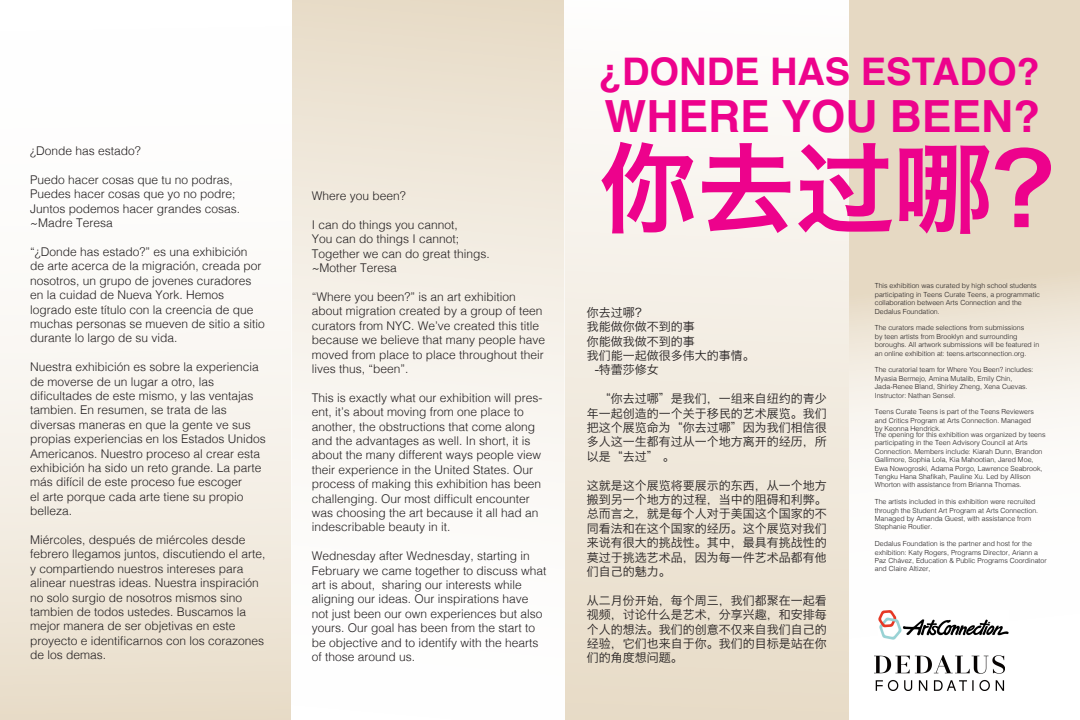
<style>
.page{position:relative;width:1080px;height:720px;background:#fff}
.page>*{position:absolute;margin:0;border:0;box-sizing:border-box;transform-origin:0 0}
.t1{font:98.25px "Hiragino Sans GB W6";color:#ed028c}
.t2{font:700 44.35px "Helvetica";color:#ed028c}
.t3{font:700 38.05px "Helvetica";color:#ed028c}
.t4{font:300 12px/14.4px "Helvetica";color:#231f20}
.t5{font:12px/14.4px "Hiragino Sans GB W3";color:#231f20;text-align:justify}
.t6{font:300 7px/8.4px "Helvetica";color:#231f20}
</style>
<div class="page">
<div style="left:849px;top:0;width:231px;height:422px;background:#e6d9c3"></div>
<svg style="left:849px;top:214px;width:230px;height:477px"></svg>
<div style="left:0;top:0;width:292px;height:720px;background:linear-gradient(to bottom,#fff,#ebe2d1)"></div>
<div style="left:292px;top:0;width:273px;height:720px;background:linear-gradient(to bottom,#eadfcc,#fff)"></div>
<div style="left:565px;top:0;width:284px;height:720px;background:linear-gradient(to bottom,#fefefe,#e7dbc7)"></div>
<img style="left:879px;top:611px;width:130px;height:29px">
<img style="left:875px;top:655px;width:129px;height:36px">
<p class="t4" style="left:30px;top:143px;width:112px">¿Donde has estado?</p>
<p class="t4" style="left:30px;top:172px;width:204px">Puedo hacer cosas que tu no podras,</p>
<p class="t4" style="left:30px;top:186px;width:207px">Puedes hacer cosas que yo no podre;</p>
<p class="t4" style="left:30px;top:201px;width:212px">Juntos podemos hacer grandes cosas.</p>
<p class="t4" style="left:30px;top:215px;width:84px">~Madre Teresa</p>
<p class="t4" style="left:30px;top:244px;width:236px">“¿Donde has estado?” es una exhibición<br>de arte acerca de la migración, creada por nosotros, un grupo de jovenes curadores en la cuidad de Nueva York. Hemos logrado este título con la creencia de que muchas personas se mueven de sitio a sitio durante lo largo de su vida.</p>
<p class="t4" style="left:30px;top:359px;width:237px">Nuestra exhibición es sobre la experiencia de moverse de un lugar a otro, las dificultades de este mismo, y las ventajas tambien. En resumen, se trata de las diversas maneras en que la gente ve sus propias experiencias en los Estados Unidos Americanos. Nuestro proceso al crear esta exhibición ha sido un reto grande. La parte más difícil de este proceso fue escoger<br>el arte porque cada arte tiene su propio belleza.</p>
<p class="t4" style="left:30px;top:532px;width:237px">Miércoles, después de miércoles desde febrero llegamos juntos, discutiendo el arte, y compartiendo nuestros intereses para alinear nuestras ideas. Nuestra inspiración no solo surgio de nosotros mismos sino tambien de todos ustedes. Buscamos la mejor manera de ser objetivas en este proyecto e identificarnos con los corazones de los demas.</p>
<p class="t4" style="left:312px;top:188px;width:96px">Where you been?</p>
<p class="t4" style="left:312px;top:217px;width:148px">I can do things you cannot,</p>
<p class="t4" style="left:312px;top:231px;width:149px">You can do things I cannot;</p>
<p class="t4" style="left:312px;top:245px;width:180px">Together we can do great things.</p>
<p class="t4" style="left:312px;top:260px;width:87px">~Mother Teresa</p>
<p class="t4" style="left:312px;top:289px;width:235px">“Where you been?” is an art exhibition about migration created by a group of teen curators from NYC. We’ve created this title because we believe that many people have moved from place to place throughout their lives thus, “been”.</p>
<p class="t4" style="left:312px;top:389px;width:232px">This is exactly what our exhibition will pres&shy;ent, it’s about moving from one place to another, the obstructions that come along and the advantages as well. In short, it is about the many different ways people view their experience in the United States. Our process of making this exhibition has been challenging. Our most difficult encounter was choosing the art because it all had an indescribable beauty in it.</p>
<p class="t4" style="left:312px;top:548px;width:236px">Wednesday after Wednesday, starting in February we came together to discuss what art is about, sharing our interests while aligning our ideas. Our inspirations have not just been our own experiences but also yours. Our goal has been from the start to be objective and to identify with the hearts of those around us.</p>
<p class="t3" style="left:599px;top:41px;width:442px">¿DONDE HAS ESTADO?</p>
<p class="t2" style="left:605px;top:81px;width:437px">WHERE YOU BEEN?</p>
<p class="t1" style="left:599px;top:124px;width:493px">你去过哪？</p>
<p class="t5" style="left:587px;top:305px;width:61px">你去过哪？</p>
<p class="t5" style="left:587px;top:319px;width:109px">我能做你做不到的事</p>
<p class="t5" style="left:587px;top:334px;width:109px">你能做我做不到的事</p>
<p class="t5" style="left:587px;top:348px;width:169px">我们能一起做很多伟大的事情。</p>
<p class="t5" style="left:595px;top:363px;width:66px">-特蕾莎修女</p>
<p class="t5" style="left:587px;top:391px;width:241px;text-indent:12px">“你去过哪”是我们，一组来自纽约的青少年一起创造的一个关于移民的艺术展览。我们把这个展览命为“你去过哪”因为我们相信很多人这一生都有过从一个地方离开的经历，所以是“去过” 。</p>
<p class="t5" style="left:587px;top:478px;width:241px">这就是这个展览将要展示的东西，从一个地方搬到另一个地方的过程，当中的阻碍和利弊。总而言之，就是每个人对于美国这个国家的不同看法和在这个国家的经历。这个展览对我们来说有很大的挑战性。其中，最具有挑战性的莫过于挑选艺术品，因为每一件艺术品都有他们自己的魅力。</p>
<p class="t5" style="left:587px;top:593px;width:241px">从二月份开始，每个周三，我们都聚在一起看视频，讨论什么是艺术，分享兴趣，和安排每个人的想法。我们的创意不仅来自我们自己的经验，它们也来自于你。我们的目标是站在你们的角度想问题。</p>
<p class="t6" style="left:875px;top:281px;width:167px">This exhibition was curated by high school students participating in Teens Curate Teens, a programmatic collaboration between Arts Connection and the</p>
<p class="t6" style="left:875px;top:306px;width:66px">Dedalus Foundation.</p>
<p class="t6" style="left:875px;top:323px;width:166px">The curators made selections from submissions<br>by teen artists from Brooklyn and surrounding boroughs. All artwork submissions will be featured in an online exhibition at: teens.artsconnection.org.</p>
<p class="t6" style="left:875px;top:365px;width:160px">The curatorial team for Where You Been? includes:<br>Myasia Bermejo, Amina Mutalib, Emily Chin, Jada-Renee Bland, Shirley Zheng, Xena Cuevas.<br>Instructor: Nathan Sensel.</p>
<p class="t6" style="left:875px;top:407px;width:161px">Teens Curate Teens is part of the Teens Reviewers and Critics Program at Arts Connection. Managed by Keonna Hendrick.</p>
<p class="t6" style="left:875px;top:430px;width:172px">The opening for this exhibition was organized by teens participating in the Teen Advisory Council at Arts Connection. Members include: Kiarah Dunn, Brandon Gallimore, Sophia Lola, Kia Mahootian, Jared Moe, Ewa Nowogroski, Adama Porgo, Lawrence Seabrook, Tengku Hana Shafikah, Pauline Xu. Led by Allison Whorton with assistance from Brianna Thomas.</p>
<p class="t6" style="left:875px;top:497px;width:165px">The artists included in this exhibition were recruited through the Student Art Program at Arts Connection.<br>Managed by Amanda Guest, with assistance from Stephanie Routier.</p>
<p class="t6" style="left:875px;top:539px;width:173px">Dedalus Foundation is the partner and host for the exhibition: Katy Rogers, Programs Director, Ariann a Paz Chávez, Education &amp; Public Programs Coordinator and Claire Altizer,</p>
</div>
